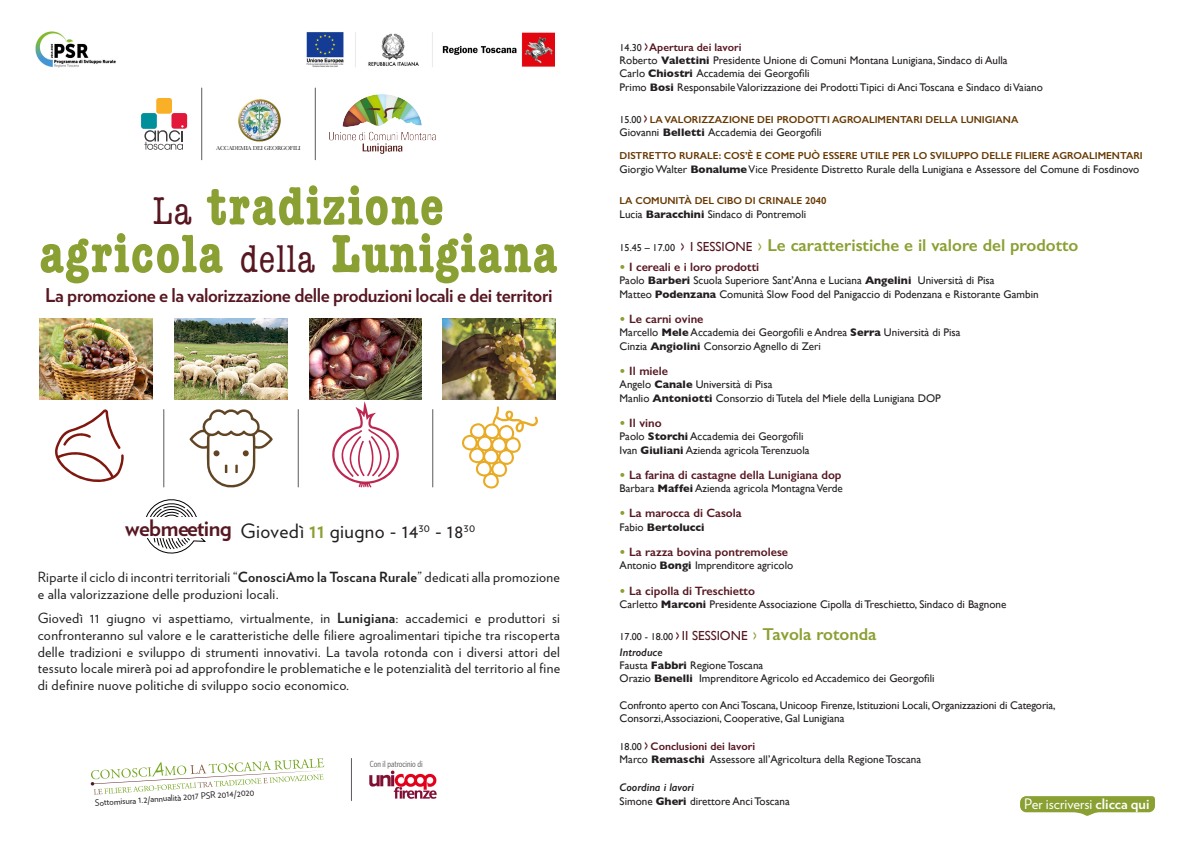
<style>
.page{position:relative;width:1191px;height:842px;background:#fff}
.page>*{position:absolute;margin:0;border:0;box-sizing:border-box;transform-origin:0 0}
.t1{font:700 condensed 55.7px "American Typewriter";letter-spacing:.025em;color:#8aa032}
.t2{font:700 22.7px "Verlag";letter-spacing:-.025em;color:#571721}
.t3{font:19.7px "Verlag";letter-spacing:.02em;color:#231f20}
.t4{font:700 19px "Verlag";letter-spacing:-.02em;color:#571721}
.t5{font:600 17.3px "Gill Sans";color:#8aa032}
.t6{font:14.5px "Verlag";color:#fff}
.t7{font:14px/16.8px "Verlag";letter-spacing:.02em;color:#222}
.t8{font:600 12.1px "Gill Sans";color:#571721}
.Normale1{font:11.1px "Gill Sans";color:#231f20}
.t9{font:600 11.1px "Gill Sans";color:#571721}
.t10{font:italic 600 11.1px "Gill Sans";color:#231f20}
.t11{font:700 11.1px "Gill Sans";color:#231f20}
.t12{font:600 10.1px "Gill Sans";color:#663800}
.t13{font:9px "Verlag";color:#231f20}
.t14{font:condensed 8.9px "Whitney HTF";color:#57585a}
.t15{font:6px "Baskerville";letter-spacing:-.03em;color:#231f20}
.s1{font-weight:400;font-size:40px;color:#571721}
.s2{font-weight:700;color:#8aa032}
.s3{font-weight:700}
.s4{font-weight:400;font-size:10.1px;color:#231f20}
.s5{font-weight:700;font-size:15.1px}
.s6{font-weight:400;color:#231f20}
.s7{font-weight:700;font-size:15.1px;color:#571721}
.s8{font-weight:400;font-size:13.1px;color:#571721}
.s9{font-weight:400}
</style>
<div class="page">
<img style="left:370px;top:771px;width:67px;height:28px">
<hr style="left:351px;top:758px;width:1px;height:43px;background:#5c5a5d">
<svg style="left:91px;top:758px;width:234px;height:36px"></svg>
<img style="left:35px;top:31px;width:519px;height:37px">
<div style="left:156px;top:98px;width:16px;height:16px;background:#f9b027;border-radius:3px"></div>
<div style="left:141px;top:113px;width:16px;height:16px;background:#00909c;border-radius:3px"></div>
<div style="left:171px;top:113px;width:16px;height:16px;background:#e2173a;border-radius:3px"></div>
<svg style="left:144px;top:125px;width:40px;height:25px"></svg>
<hr style="left:201px;top:88px;width:1px;height:72px;background:#5c5a5d">
<hr style="left:315px;top:88px;width:1px;height:72px;background:#5c5a5d">
<img style="left:238px;top:99px;width:43px;height:43px">
<svg style="left:146px;top:499px;width:59px;height:55px"></svg>
<div style="left:121px;top:517px;width:115px;height:21px;background:#fff"></div>
<svg style="left:1020px;top:796px;width:135px;height:20px;background:#a0b158"></svg>
<img style="left:330px;top:95px;width:105px;height:58px">
<hr style="left:164px;top:409px;width:1px;height:78px;background:#5c5a5d">
<hr style="left:298px;top:409px;width:1px;height:78px;background:#5c5a5d">
<hr style="left:432px;top:409px;width:1px;height:78px;background:#5c5a5d">
<svg style="left:55px;top:409px;width:69px;height:73px"></svg>
<svg style="left:332px;top:402px;width:67px;height:86px"></svg>
<svg style="left:462px;top:406px;width:76px;height:82px"></svg>
<img style="left:174px;top:319px;width:113px;height:80px">
<img style="left:40px;top:319px;width:112px;height:80px">
<img style="left:309px;top:319px;width:113px;height:80px">
<img style="left:443px;top:319px;width:112px;height:80px">
<svg style="left:189px;top:409px;width:84px;height:79px"></svg>
<p class="t15" style="left:216px;top:144px;width:86px">ACCADEMIA DEI GEORGOFILI</p>
<p class="t1" style="left:153px;top:161px;width:293px"><span class="s1">La</span> tradizione</p>
<p class="t1" style="left:39px;top:209px;width:519px">agricola <span class="s1">della</span> Lunigiana</p>
<p class="t4" style="left:45px;top:280px;width:509px">La promozione e la valorizzazione delle produzioni locali e dei territori</p>
<p class="t2" style="left:125px;top:510px;width:108px">webmeeting</p>
<p class="t3" style="left:240px;top:517px;width:236px">Giovedì <span class="s2">11</span> giugno - 14<sup>30</sup> - 18<sup>30</sup></p>
<p class="t7" style="left:38px;top:568px;width:524px">Riparte il ciclo di incontri territoriali “<span class="s3">ConosciAmo la Toscana Rurale</span>” dedicati alla promozione e alla valorizzazione delle produzioni locali.</p>
<p class="t7" style="left:38px;top:609px;width:524px;text-align:justify">Giovedì 11 giugno vi aspettiamo, virtualmente, in <span class="s3">Lunigiana</span>: accademici e produttori si confronteranno sul valore e le caratteristiche delle filiere agroalimentari tipiche tra riscoperta delle tradizioni e sviluppo di strumenti innovativi. La tavola rotonda con i diversi attori del tessuto locale mirerà poi ad approfondire le problematiche e le potenzialità del territorio al fine di definire nuove politiche di sviluppo socio economico.</p>
<p class="t13" style="left:94px;top:796px;width:161px;rotate:-4deg">Sottomisura 1.2/annualità 2017 PSR 2014/2020</p>
<p class="t14" style="left:370px;top:759px;width:54px">Con il patrocinio di</p>
<p class="t9" style="left:619px;top:40px;width:124px"><span class="s4">14.30</span> <span class="s5">&gt;</span> Apertura dei lavori</p>
<p class="Normale1" style="left:619px;top:54px;width:389px">Roberto <span class="s3">Valettini</span> Presidente Unione di Comuni Montana Lunigiana, Sindaco di Aulla</p>
<p class="Normale1" style="left:619px;top:67px;width:192px">Carlo <span class="s3">Chiostri</span> Accademia dei Georgofili</p>
<p class="Normale1" style="left:619px;top:80px;width:425px">Primo <span class="s3">Bosi</span> Responsabile Valorizzazione dei Prodotti Tipici di Anci Toscana e Sindaco di Vaiano</p>
<p class="t12" style="left:619px;top:114px;width:400px"><span class="s6">15.00</span> <span class="s7">&gt;</span> LA VALORIZZAZIONE DEI PRODOTTI AGROALIMENTARI DELLA LUNIGIANA</p>
<p class="Normale1" style="left:619px;top:126px;width:203px">Giovanni <span class="s3">Belletti</span> Accademia dei Georgofili</p>
<p class="t12" style="left:619px;top:150px;width:525px">DISTRETTO RURALE: COS’È E COME PUÒ ESSERE UTILE PER LO SVILUPPO DELLE FILIERE AGROALIMENTARI</p>
<p class="Normale1" style="left:619px;top:162px;width:521px">Giorgio Walter <span class="s3">Bonalume</span> Vice Presidente Distretto Rurale della Lunigiana e Assessore del Comune di Fosdinovo</p>
<p class="t12" style="left:619px;top:194px;width:208px">LA COMUNITÀ DEL CIBO DI CRINALE 2040</p>
<p class="Normale1" style="left:619px;top:208px;width:188px">Lucia <span class="s3">Baracchini</span> Sindaco di Pontremoli</p>
<p class="t5" style="left:619px;top:235px;width:460px"><span class="s4">15.45 – 17.00</span> <span class="s7">&gt;</span> <span class="s8">I SESSIONE</span> <span class="s5">&gt;</span> Le caratteristiche e il valore del prodotto</p>
<p class="t8" style="left:619px;top:260px;width:141px"><span class="s2">•</span> I cereali e i loro prodotti</p>
<p class="Normale1" style="left:619px;top:274px;width:376px">Paolo <span class="s3">Barberi</span> Scuola Superiore Sant’Anna e Luciana <span class="s3">Angelini</span> Università di Pisa</p>
<p class="Normale1" style="left:619px;top:287px;width:420px">Matteo <span class="s3">Podenzana</span> Comunità Slow Food del Panigaccio di Podenzana e Ristorante Gambin</p>
<p class="t8" style="left:619px;top:312px;width:85px"><span class="s2">•</span> Le carni ovine</p>
<p class="Normale1" style="left:619px;top:326px;width:342px">Marcello <span class="s3">Mele</span> Accademia dei Georgofili e Andrea <span class="s3">Serra</span> Università di Pisa</p>
<p class="Normale1" style="left:619px;top:340px;width:203px">Cinzia <span class="s3">Angiolini</span> Consorzio Agnello di Zeri</p>
<p class="t8" style="left:619px;top:364px;width:50px"><span class="s2">•</span> Il miele</p>
<p class="Normale1" style="left:619px;top:378px;width:154px">Angelo <span class="s3">Canale</span> Università di Pisa</p>
<p class="Normale1" style="left:619px;top:391px;width:323px">Manlio <span class="s3">Antoniotti</span> Consorzio di Tutela del Miele della Lunigiana DOP</p>
<p class="t8" style="left:619px;top:415px;width:43px"><span class="s2">•</span> Il vino</p>
<p class="Normale1" style="left:619px;top:430px;width:185px">Paolo <span class="s3">Storchi</span> Accademia dei Georgofili</p>
<p class="Normale1" style="left:619px;top:443px;width:191px">Ivan <span class="s3">Giuliani</span> Azienda agricola Terenzuola</p>
<p class="t8" style="left:619px;top:467px;width:223px"><span class="s2">•</span> La farina di castagne della Lunigiana dop</p>
<p class="Normale1" style="left:619px;top:482px;width:225px">Barbara <span class="s3">Maffei</span> Azienda agricola Montagna Verde</p>
<p class="t8" style="left:619px;top:506px;width:124px"><span class="s2">•</span> La marocca di Casola</p>
<p class="t11" style="left:619px;top:518px;width:87px"><span class="s9">Fabio</span> Bertolucci</p>
<p class="t8" style="left:619px;top:545px;width:170px"><span class="s2">•</span> La razza bovina pontremolese</p>
<p class="Normale1" style="left:619px;top:559px;width:175px">Antonio <span class="s3">Bongi</span> Imprenditore agricolo</p>
<p class="t8" style="left:619px;top:583px;width:137px"><span class="s2">•</span> La cipolla di Treschietto</p>
<p class="Normale1" style="left:619px;top:598px;width:388px">Carletto <span class="s3">Marconi</span> Presidente Associazione Cipolla di Treschietto, Sindaco di Bagnone</p>
<p class="t5" style="left:619px;top:624px;width:258px"><span class="s4">17.00 - 18.00</span> <span class="s7">&gt;</span> <span class="s8">II SESSIONE</span> <span class="s5">&gt;</span> Tavola rotonda</p>
<p class="t10" style="left:619px;top:645px;width:44px">Introduce</p>
<p class="Normale1" style="left:619px;top:659px;width:145px">Fausta <span class="s3">Fabbri</span> Regione Toscana</p>
<p class="Normale1" style="left:619px;top:672px;width:316px">Orazio <span class="s3">Benelli</span> Imprenditore Agricolo ed Accademico dei Georgofili</p>
<p class="Normale1" style="left:619px;top:698px;width:437px">Confronto aperto con Anci Toscana, Unicoop Firenze, Istituzioni Locali, Organizzazioni di Categoria,</p>
<p class="Normale1" style="left:619px;top:712px;width:226px">Consorzi, Associazioni, Cooperative, Gal Lunigiana</p>
<p class="t9" style="left:619px;top:739px;width:137px"><span class="s4">18.00</span> <span class="s5">&gt;</span> Conclusioni dei lavori</p>
<p class="Normale1" style="left:619px;top:753px;width:303px">Marco <span class="s3">Remaschi</span> Assessore all’Agricoltura della Regione Toscana</p>
<p class="t10" style="left:619px;top:781px;width:76px">Coordina i lavori</p>
<p class="Normale1" style="left:619px;top:794px;width:172px">Simone <span class="s3">Gheri</span> direttore Anci Toscana</p>
<p class="t6" style="left:1024px;top:793px;width:127px">Per iscriversi <span class="s3">clicca qui</span></p>
</div>
